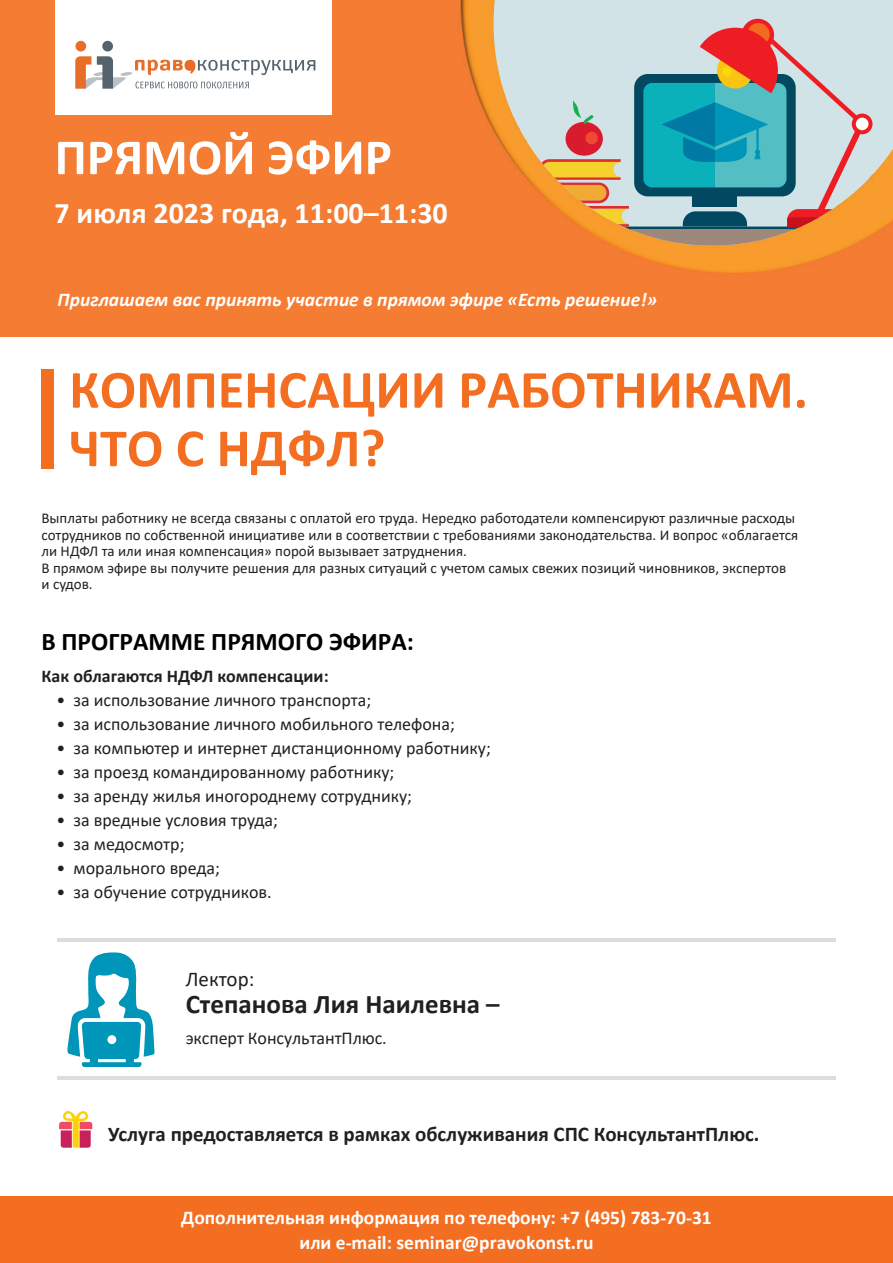
<style>
.page{position:relative;width:893px;height:1263px;background:#fff}
.page>*{position:absolute;margin:0;border:0;box-sizing:border-box;transform-origin:0 0}
.t1{font:700 54.15px/58.5px "Calibri";color:#f36e21}
.t2{font:700 51px "Calibri";color:#fff}
.t3{font:700 30px "Calibri";color:#fff}
.t4{font:700 27px "Calibri";color:#231f20}
.t5{font:700 25.5px "Calibri";color:#000001}
.t6{font:700 21px "Calibri";color:#231f20}
.t7{font:21px "Calibri";color:#231f20}
.t8{font:700 19.5px/25.5px "Calibri";color:#fff;text-align:center}
.t9{font:italic 700 19.5px "Calibri";color:#fff}
.t10{font:18px "Calibri";color:#231f20}
.t11{font:700 18px "Calibri";color:#231f20}
.t12{font:15px/16.5px "Calibri";color:#231f20}
</style>
<div class="page">
<div style="left:0;top:1196px;width:893px;height:67px;background:#f36e21"></div>
<div style="left:0;top:0;width:893px;height:336px;background:#f47c33"></div>
<div style="left:55px;top:0;width:277px;height:115px;background:#fff"></div>
<svg style="left:75px;top:56px;width:240px;height:33px"></svg>
<div style="left:102px;top:41px;width:11px;height:11px;background:#55636c;border-radius:50%"></div>
<div style="left:75px;top:41px;width:11px;height:11px;background:#e86d28;border-radius:50%"></div>
<svg style="left:494px;top:0;width:399px;height:246px;background:#d7d1c3"></svg>
<div style="left:634px;top:74px;width:162px;height:122px;background:#014860;border-radius:14px"></div>
<hr style="left:495px;top:227px;width:377px;height:3px;background:#014860;border-radius:2px">
<div style="left:741px;top:19px;width:33px;height:32px;background:#ee1d23;border-radius:50%"></div>
<div style="left:747px;top:23px;width:23px;height:22px;background:#f36a21;border-radius:50%"></div>
<svg style="left:643px;top:28px;width:229px;height:199px;background:#88a9ad"></svg>
<svg style="left:528px;top:159px;width:101px;height:68px;background:#eba24d"></svg>
<div style="left:565px;top:122px;width:38px;height:34px;background:#d81c2e;border-radius:50%"></div>
<div style="left:585px;top:132px;width:13px;height:12px;background:#ef4833;border-radius:50%"></div>
<svg style="left:573px;top:101px;width:21px;height:24px"></svg>
<svg style="left:566px;top:229px;width:309px;height:17px;background:#d68f49"></svg>
<hr style="left:57px;top:938px;width:779px;height:4px;background:#dcdddf">
<hr style="left:57px;top:1076px;width:779px;height:4px;background:#dcdddf">
<svg style="left:67px;top:952px;width:87px;height:115px"></svg>
<div style="left:41px;top:370px;width:13px;height:99px;background:#f36e21"></div>
<svg style="left:59px;top:1111px;width:33px;height:37px"></svg>
<h2 class="t2" style="left:55px;top:121px;width:339px">ПРЯМОЙ ЭФИР</h2>
<h3 class="t3" style="left:55px;top:192px;width:395px">7 июля 2023 года, 11:00–11:30</h3>
<h3 class="t9" style="left:58px;top:285px;width:601px">Приглашаем вас принять участие в прямом эфире «Есть решение!»</h3>
<h1 class="t1" style="left:69px;top:360px;width:740px">КОМПЕНСАЦИИ РАБОТНИКАМ.<br>ЧТО С НДФЛ?</h1>
<p class="t12" style="left:41px;top:510px;width:758px">Выплаты работнику не всегда связаны с оплатой его труда. Нередко работодатели компенсируют различные расходы сотрудников по собственной инициативе или в соответствии с требованиями законодательства. И вопрос «облагается ли НДФЛ та или иная компенсация» порой вызывает затруднения.<br>В прямом эфире вы получите решения для разных ситуаций с учетом самых свежих позиций чиновников, экспертов<br>и судов.</p>
<h3 class="t5" style="left:41px;top:624px;width:374px">В ПРОГРАММЕ ПРЯМОГО ЭФИРА:</h3>
<p class="t11" style="left:41px;top:663px;width:289px">Как облагаются НДФЛ компенсации:</p>
<p class="t10" style="left:56px;top:688px;width:316px">• за использование личного транспорта;</p>
<p class="t10" style="left:56px;top:712px;width:400px">• за использование личного мобильного телефона;</p>
<p class="t10" style="left:56px;top:736px;width:436px">• за компьютер и интернет дистанционному работнику;</p>
<p class="t10" style="left:56px;top:760px;width:339px">• за проезд командированному работнику;</p>
<p class="t10" style="left:56px;top:784px;width:357px">• за аренду жилья иногороднему сотруднику;</p>
<p class="t10" style="left:56px;top:808px;width:223px">• за вредные условия труда;</p>
<p class="t10" style="left:56px;top:832px;width:130px">• за медосмотр;</p>
<p class="t10" style="left:56px;top:856px;width:165px">• морального вреда;</p>
<p class="t10" style="left:56px;top:880px;width:217px">• за обучение сотрудников.</p>
<h3 class="t7" style="left:186px;top:965px;width:70px">Лектор:</h3>
<h3 class="t4" style="left:186px;top:985px;width:315px">Степанова Лия Наилевна –</h3>
<p class="t10" style="left:186px;top:1025px;width:203px">эксперт КонсультантПлюс.</p>
<h3 class="t6" style="left:108px;top:1119px;width:653px">Услуга предоставляется в рамках обслуживания СПС КонсультантПлюс.</h3>
<h3 class="t8" style="left:181px;top:1204px;width:532px">Дополнительная информация по телефону: +7 (495) 783-70-31 или e-mail: seminar@pravokonst.ru</h3>
</div>
